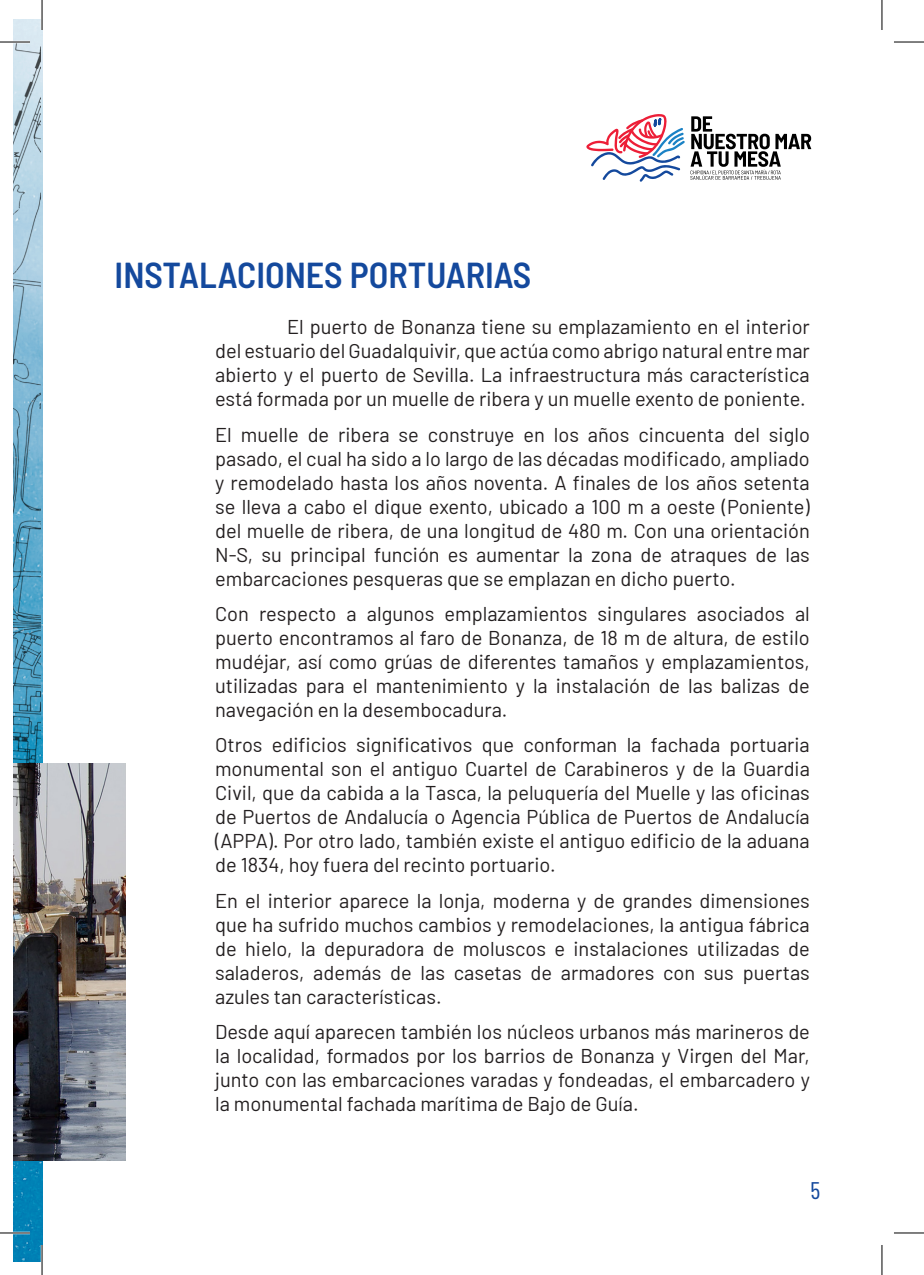
<style>
.page{position:relative;width:924px;height:1275px;background:#fff}
.page>*{position:absolute;margin:0;border:0;box-sizing:border-box;transform-origin:0 0}
.t1{font:600 semi-condensed 36px "Barlow";color:#14499d}
.t2{font:24px "Barlow Condensed";color:#14499d}
.t3{font:20px/24px "Barlow";color:#231f20;text-align:justify}
</style>
<div class="page">
<svg style="left:586px;top:114px;width:98px;height:68px"></svg>
<svg style="left:690px;top:116px;width:120px;height:64px"></svg>
<img style="left:14px;top:19px;width:28px;height:1242px">
<img style="left:14px;top:764px;width:111px;height:397px">
<img style="left:14px;top:43px;width:27px;height:762px">
<hr style="left:0;top:41px;width:30px;height:2px;background:#fff">
<hr style="left:0;top:1231px;width:30px;height:3px;background:#fff">
<hr style="left:41px;top:0;width:2px;height:30px;background:#fff">
<hr style="left:41px;top:1245px;width:2px;height:30px;background:#fff">
<hr style="left:0;top:42px;width:30px;height:1px;background:#000">
<hr style="left:893px;top:42px;width:30px;height:1px;background:#000">
<hr style="left:0;top:1232px;width:30px;height:1px;background:#000">
<hr style="left:893px;top:1232px;width:30px;height:1px;background:#000">
<hr style="left:42px;top:0;width:1px;height:30px;background:#000">
<hr style="left:42px;top:1245px;width:1px;height:30px;background:#000">
<hr style="left:881px;top:0;width:1px;height:30px;background:#000">
<hr style="left:881px;top:1245px;width:1px;height:30px;background:#000">
<p class="t1" style="left:114px;top:249px;width:418px">INSTALACIONES PORTUARIAS</p>
<p class="t3" style="left:215px;top:313px;width:596px;text-indent:72px">El puerto de Bonanza tiene su emplazamiento en el interior del estuario del Guadalquivir, que actúa como abrigo natural entre mar abierto y el puerto de Sevilla. La infraestructura más característica está formada por un muelle de ribera y un muelle exento de poniente.</p>
<p class="t3" style="left:215px;top:421px;width:596px">El muelle de ribera se construye en los años cincuenta del siglo pasado, el cual ha sido a lo largo de las décadas modificado, ampliado y remodelado hasta los años noventa. A finales de los años setenta se lleva a cabo el dique exento, ubicado a 100 m a oeste (Poniente) del muelle de ribera, de una longitud de 480 m. Con una orientación N-S, su principal función es aumentar la zona de atraques de las embarcaciones pesqueras que se emplazan en dicho puerto.</p>
<p class="t3" style="left:215px;top:600px;width:596px">Con respecto a algunos emplazamientos singulares asociados al puerto encontramos al faro de Bonanza, de 18 m de altura, de estilo mudéjar, así como grúas de diferentes tamaños y emplazamientos, utilizadas para el mantenimiento y la instalación de las balizas de navegación en la desembocadura.</p>
<p class="t3" style="left:215px;top:731px;width:596px">Otros edificios significativos que conforman la fachada portuaria monumental son el antiguo Cuartel de Carabineros y de la Guardia Civil, que da cabida a la Tasca, la peluquería del Muelle y las oficinas de Puertos de Andalucía o Agencia Pública de Puertos de Andalucía (APPA). Por otro lado, también existe el antiguo edificio de la aduana de 1834, hoy fuera del recinto portuario.</p>
<p class="t3" style="left:215px;top:887px;width:596px">En el interior aparece la lonja, moderna y de grandes dimensiones que ha sufrido muchos cambios y remodelaciones, la antigua fábrica de hielo, la depuradora de moluscos e instalaciones utilizadas de saladeros, además de las casetas de armadores con sus puertas azules tan características.</p>
<p class="t3" style="left:215px;top:1018px;width:596px">Desde aquí aparecen también los núcleos urbanos más marineros de la localidad, formados por los barrios de Bonanza y Virgen del Mar, junto con las embarcaciones varadas y fondeadas, el embarcadero y la monumental fachada marítima de Bajo de Guía.</p>
<p class="t2" style="left:810px;top:1173px;width:11px">5</p>
</div>
